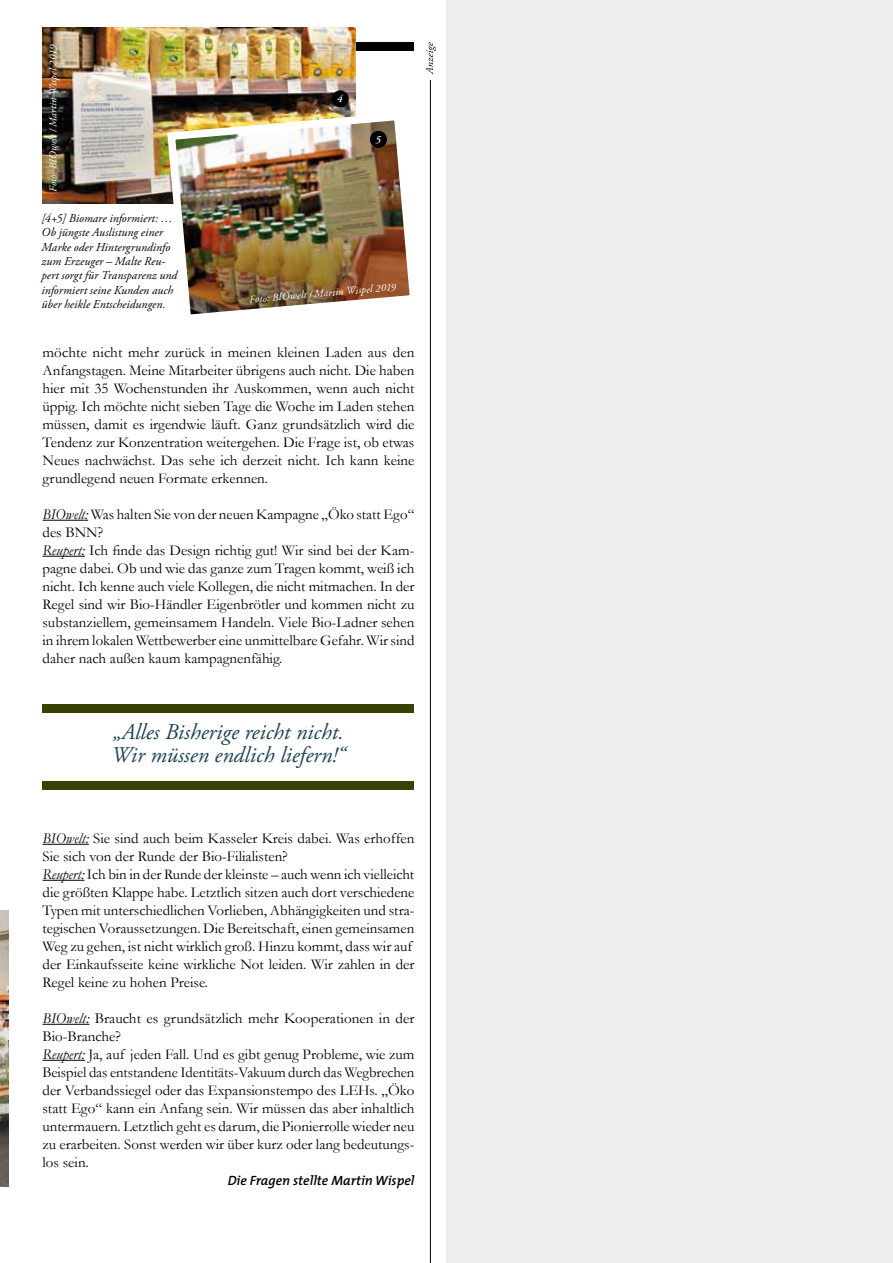
<style>
.page{position:relative;width:893px;height:1263px;background:#fff}
.page>*{position:absolute;margin:0;border:0;box-sizing:border-box;transform-origin:0 0}
.t1{font:italic 22.5px/22.5px "Adobe Garamond Pro";color:#1e4255}
.t2{font:15px/18px "Garamond";color:#000}
.t3{font:italic 600 13.5px "The Mix";color:#000}
.t4{font:italic 12px/14.4px "Adobe Garamond Pro";letter-spacing:.005em;color:#000}
.t5{font:italic 600 10.65px "Adobe Garamond Pro";color:#fff}
.t6{font:italic 10.5px "Adobe Garamond Pro";color:#fff}
.s1{font-style:italic}
</style>
<div class="page">
<div style="left:43px;top:43px;width:371px;height:8px;background:#000"></div>
<img style="left:43px;top:27px;width:312px;height:177px">
<hr style="left:43px;top:520px;width:45px;height:1px;background:#000">
<hr style="left:43px;top:556px;width:42px;height:1px;background:#000">
<hr style="left:43px;top:844px;width:46px;height:1px;background:#000">
<hr style="left:43px;top:880px;width:41px;height:1px;background:#000">
<hr style="left:43px;top:1024px;width:46px;height:1px;background:#000">
<hr style="left:43px;top:1060px;width:42px;height:1px;background:#000">
<div style="left:43px;top:704px;width:371px;height:8px;background:#384006"></div>
<div style="left:43px;top:781px;width:371px;height:9px;background:#384006"></div>
<img style="left:0;top:910px;width:9px;height:277px">
<img style="left:163px;top:108px;width:247px;height:207px">
<hr style="left:430px;top:80px;width:1px;height:1183px;background:#000">
<svg style="left:426px;top:42px;width:10px;height:33px"></svg>
<div style="left:446px;top:0;width:447px;height:1263px;background:#ededed"></div>
<div style="left:332px;top:90px;width:17px;height:17px;background:#000;border-radius:50%"></div>
<div style="left:370px;top:131px;width:17px;height:17px;background:#000;border-radius:50%"></div>
<p class="t6" style="left:47px;top:192px;width:149px;rotate:-90deg">Foto: BIOwelt / Martin Wispel 2019</p>
<p class="t5" style="left:337px;top:93px;width:7px">4</p>
<p class="t5" style="left:376px;top:133px;width:7px">5</p>
<p class="t4" style="left:42px;top:211px;width:137px">[4+5] Biomare informiert: …<br>Ob jüngste Auslistung einer<br>Marke oder Hintergrundinfo zum Erzeuger – Malte Reu&shy;pert sorgt für Transparenz und informiert seine Kunden auch über heikle Entscheidungen.</p>
<p class="t2" style="left:43px;top:343px;width:373px;text-align:justify">möchte nicht mehr zurück in meinen kleinen Laden aus den Anfangstagen. Meine Mitarbeiter übrigens auch nicht. Die haben hier mit 35 Wochenstunden ihr Auskommen, wenn auch nicht üppig. Ich möchte nicht sieben Tage die Woche im Laden stehen müssen, damit es irgendwie läuft. Ganz grundsätzlich wird die Tendenz zur Konzentration weitergehen. Die Frage ist, ob etwas Neues nachwächst. Das sehe ich derzeit nicht. Ich kann keine grundlegend neuen Formate erkennen.</p>
<p class="t2" style="left:43px;top:505px;width:373px"><span class="s1">BIOwelt:</span> Was halten Sie von der neuen Kampagne „Öko statt Ego“ des BNN?<br><span class="s1">Reupert:</span> Ich finde das Design richtig gut! Wir sind bei der Kam&shy;pagne dabei. Ob und wie das ganze zum Tragen kommt, weiß ich nicht. Ich kenne auch viele Kollegen, die nicht mitmachen. In der Regel sind wir Bio-Händler Eigenbrötler und kommen nicht zu substanziellem, gemeinsamem Handeln. Viele Bio-Ladner sehen in ihrem lokalen Wettbewerber eine unmittelbare Gefahr. Wir sind daher nach außen kaum kampagnenfähig.</p>
<p class="t6" style="left:249px;top:293px;width:149px;rotate:-5deg">Foto: BIOwelt / Martin Wispel 2019</p>
<h1 class="t1" style="left:111px;top:721px;width:236px">„Alles Bisherige reicht nicht.<br>Wir müssen endlich liefern!“</h1>
<p class="t2" style="left:43px;top:829px;width:373px"><span class="s1">BIOwelt:</span> Sie sind auch beim Kasseler Kreis dabei. Was erhoffen Sie sich von der Runde der Bio-Filialisten?<br><span class="s1">Reupert:</span> Ich bin in der Runde der kleinste – auch wenn ich vielleicht die größten Klappe habe. Letztlich sitzen auch dort verschiedene Typen mit unterschiedlichen Vorlieben, Abhängigkeiten und stra&shy;tegischen Voraussetzungen. Die Bereitschaft, einen gemeinsamen Weg zu gehen, ist nicht wirklich groß. Hinzu kommt, dass wir auf der Einkaufsseite keine wirkliche Not leiden. Wir zahlen in der Regel keine zu hohen Preise.</p>
<p class="t2" style="left:43px;top:1009px;width:373px"><span class="s1">BIOwelt:</span> Braucht es grundsätzlich mehr Kooperationen in der Bio-Branche?<br><span class="s1">Reupert:</span> Ja, auf jeden Fall. Und es gibt genug Probleme, wie zum Beispiel das entstandene Identitäts-Vakuum durch das Wegbrechen der Verbandssiegel oder das Expansionstempo des LEHs. „Öko statt Ego“ kann ein Anfang sein. Wir müssen das aber inhaltlich untermauern. Letztlich geht es darum, die Pionierrolle wieder neu zu erarbeiten. Sonst werden wir über kurz oder lang bedeutungs&shy;los sein.</p>
<p class="t3" style="left:228px;top:1169px;width:188px">Die Fragen stellte Martin Wispel</p>
</div>
